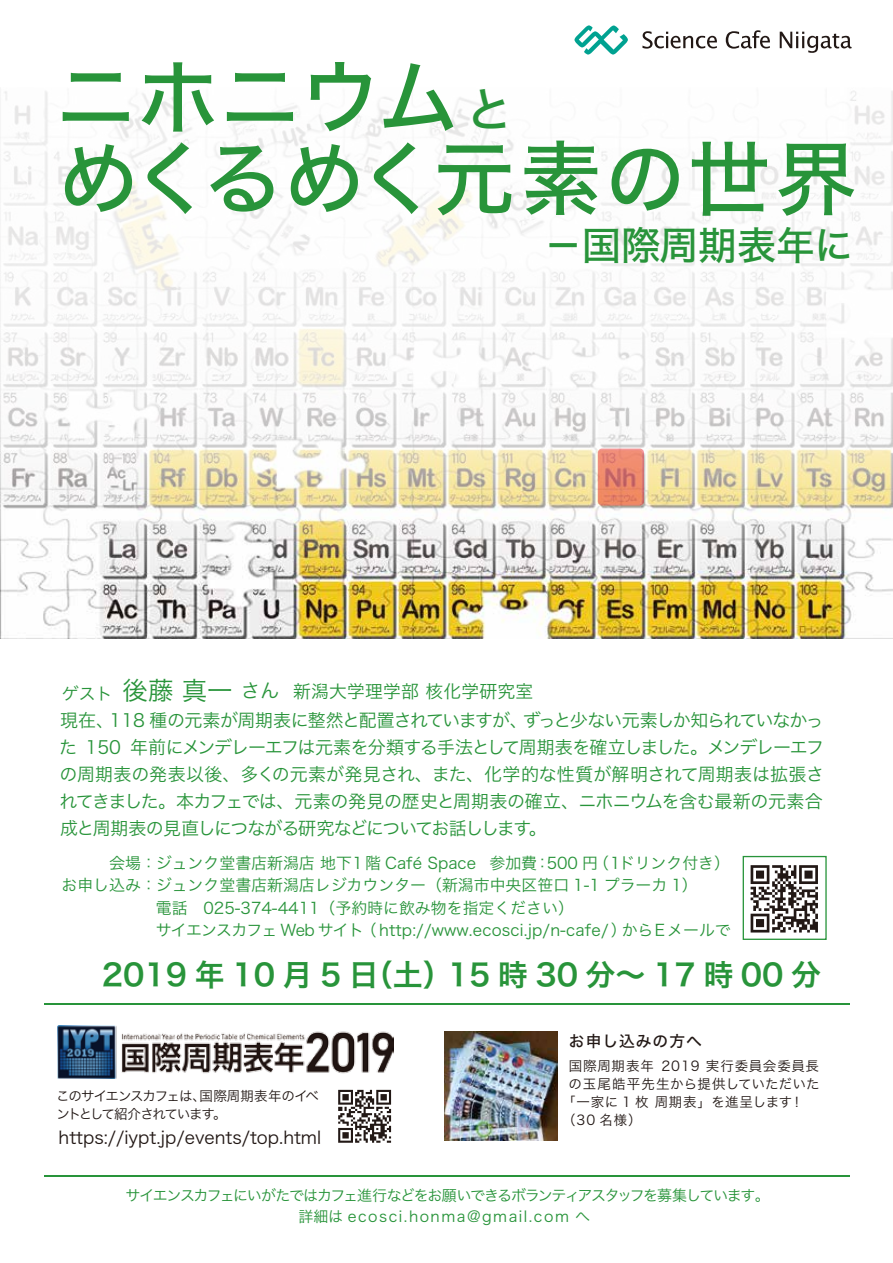
<style>
.page{position:relative;width:893px;height:1263px;background:#fff}
.page>*{position:absolute;margin:0;border:0;box-sizing:border-box;transform-origin:0 0}
.t1{font:81px/81px "Hiragino Sans W5";letter-spacing:.005em;color:#28943a}
.t2{font:39px "Hiragino Sans W5";letter-spacing:-.005em;color:#28943a}
.t3{font:30px "Hiragino Sans W6";color:#28943a}
.t4{font:18px/27px "Hiragino Sans W3";letter-spacing:-.055em;color:#28943a;text-align:justify}
.t5{font:17.7px "Hiragino Sans W3";letter-spacing:.015em;color:#28943a}
.t6{font:17.4px "Hiragino Sans W3";color:#221815}
.t7{font:15.9px "Hiragino Sans W3";color:#28943a}
.t8{font:15.75px "Hiragino Sans W5";letter-spacing:.065em;color:#221815}
.t9{font:15px/21px "Hiragino Sans W3";letter-spacing:-.075em;color:#28943a;text-align:center}
.t10{font:13.5px/18px "Hiragino Sans W3";letter-spacing:-.08em;color:#221815}
.t11{font:13.5px "Hiragino Sans W3";letter-spacing:.015em;color:#221815}
.t12{font:13.5px "Hiragino Sans W3";letter-spacing:.065em;color:#221815}
.t13{font:13.5px "Hiragino Sans W3";letter-spacing:.035em;color:#221815}
.s1{font-size:48px}
.s2{font-size:16.8px}
.s3{font-size:25.5px}
.s4{font-size:19.5px}
</style>
<div class="page">
<img style="left:0;top:580px;width:893px;height:59px">
<svg style="left:642px;top:31px;width:75px;height:18px"></svg>
<svg style="left:726px;top:30px;width:44px;height:19px"></svg>
<svg style="left:780px;top:32px;width:72px;height:21px"></svg>
<svg style="left:574px;top:25px;width:54px;height:30px"></svg>
<hr style="left:44px;top:1004px;width:805px;height:1px;background:#28943a">
<hr style="left:44px;top:1175px;width:805px;height:1px;background:#28943a">
<svg style="left:0;top:91px;width:893px;height:489px"></svg>
<img style="left:57px;top:1026px;width:336px;height:52px">
<img style="left:444px;top:1031px;width:114px;height:110px">
<svg style="left:751px;top:865px;width:67px;height:67px"></svg>
<svg style="left:338px;top:1090px;width:53px;height:53px"></svg>
<div style="left:743px;top:856px;width:84px;height:84px;border:1px solid #28943a"></div>
<svg style="left:598px;top:448px;width:46px;height:57px;background:#e7856e"></svg>
<h1 class="t1" style="left:55px;top:52px;width:803px">ニホニウム<span class="s1">と<br></span>めくるめく元素の世界</h1>
<h2 class="t2" style="left:544px;top:210px;width:311px">－国際周期表年に</h2>
<p class="t5" style="left:62px;top:676px;width:473px"><span class="s2">ゲスト</span><span class="s3">後藤真一</span><span class="s4">さん</span> 新潟大学理学部核化学研究室</p>
<p class="t4" style="left:59px;top:705px;width:766px">現在、118 種の元素が周期表に整然と配置されていますが、ずっと少ない元素しか知られていなかった 150 年前にメンデレーエフは元素を分類する手法として周期表を確立しました。メンデレーエフの周期表の発表以後、多くの元素が発見され、また、化学的な性質が解明されて周期表は拡張されてきました。本カフェでは、元素の発見の歴史と周期表の確立、ニホニウムを含む最新の元素合成と周期表の見直しにつながる研究などについてお話しします。</p>
<p class="t7" style="left:61px;top:849px;width:670px">　　　会場：ジュンク堂書店新潟店 地下1階 Café Space 参加費：500 円（1ドリンク付き）</p>
<p class="t7" style="left:61px;top:871px;width:638px">お申し込み ： ジュンク堂書店新潟店レジカウンター（新潟市中央区笹口 1-1 プラーカ 1）</p>
<p class="t7" style="left:156px;top:894px;width:420px">電話　025-374-4411（予約時に飲み物を指定ください）</p>
<p class="t7" style="left:156px;top:916px;width:577px">サイエンスカフェ Web サイト（ http://www.ecosci.jp/n-cafe/）からEメールで</p>
<h3 class="t3" style="left:102px;top:947px;width:721px">2019 年 10 月 5 日（土）15 時 30 分～ 17 時 00 分</h3>
<p class="t10" style="left:56px;top:1085px;width:264px">このサイエンスカフェは、国際周期表年のイベントとして紹介されています。</p>
<p class="t6" style="left:59px;top:1122px;width:264px">https://iypt.jp/events/top.html</p>
<p class="t8" style="left:569px;top:1027px;width:134px">お申し込みの方へ</p>
<p class="t12" style="left:569px;top:1054px;width:252px">国際周期表年 2019 実行委員会委員長</p>
<p class="t11" style="left:568px;top:1072px;width:253px">の玉尾皓平先生から提供していただいた</p>
<p class="t13" style="left:562px;top:1090px;width:243px">「一家に 1 枚 周期表」を進呈します！</p>
<p class="t11" style="left:562px;top:1108px;width:81px">（30 名様）</p>
<p class="t9" style="left:126px;top:1184px;width:646px">サイエンスカフェにいがたではカフェ進行などをお願いできるボランティアスタッフを募集しています。詳細は ecosci.honma@gmail.com へ</p>
</div>
